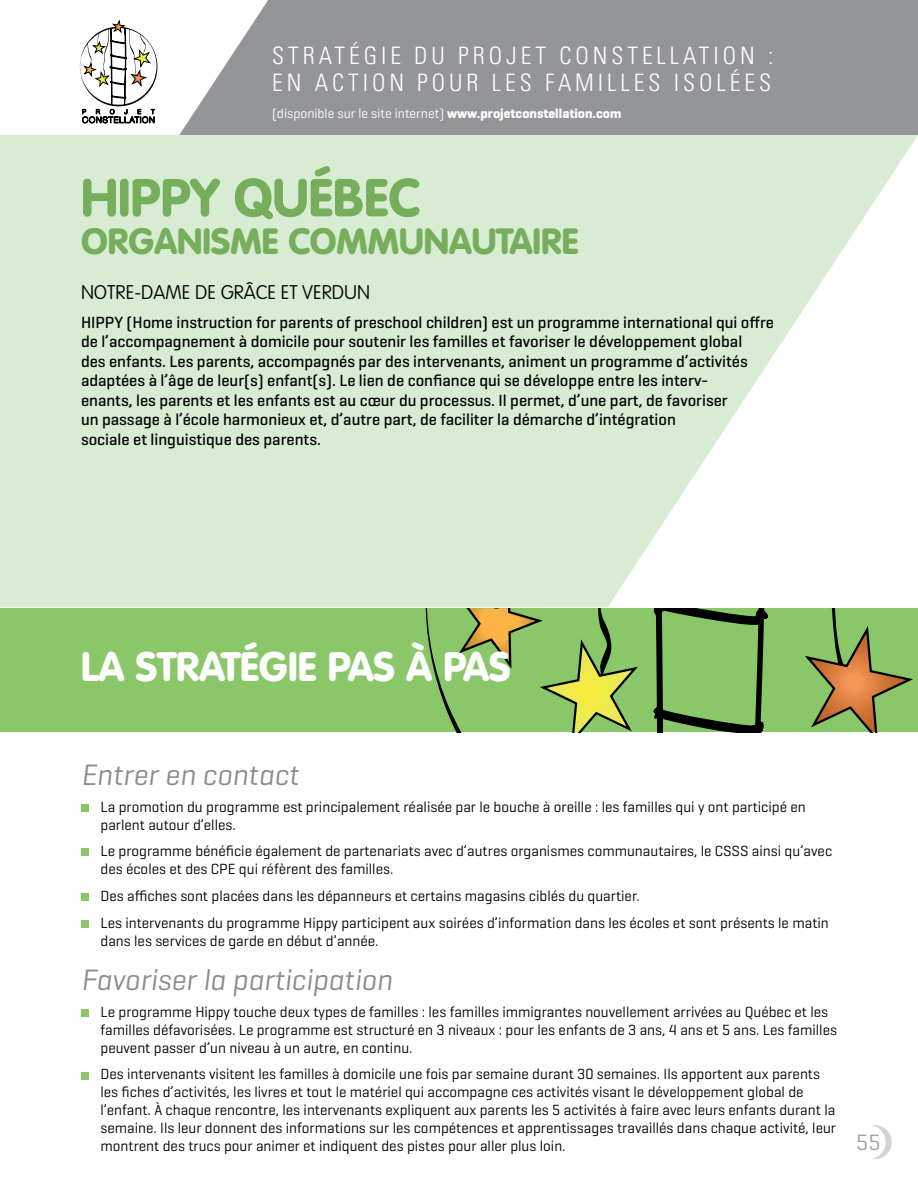
<style>
.page{position:relative;width:918px;height:1188px;background:#fff}
.page>*{position:absolute;margin:0;border:0;box-sizing:border-box;transform-origin:0 0}
.t1{font:900 52.5px "VAG Rounded";color:#76ae5c}
.t2{font:900 40.5px "VAG Rounded";color:#fff}
.t3{font:900 36px "VAG Rounded";color:#76ae5c}
.t4{font:italic 30px "Geogrotesque";color:#8a8c8e}
.t5{font:300 condensed 24px/27px "Univers LT Std";letter-spacing:.165em;color:#fff}
.t6{font:22.5px "Geogrotesque";color:#9fa1a4}
.t7{font:100 19.5px "VAG Rounded";color:#000}
.t8{font:500 16.5px/19.5px "Geogrotesque";color:#000}
.t9{font:15px/18px "Geogrotesque";color:#000}
.t10{font:13.5px "Geogrotesque";color:#fff}
.s1{font-weight:700}
</style>
<div class="page">
<div style="left:858px;top:1125px;width:34px;height:34px;background:#d1d3d4;border-radius:50%"></div>
<div style="left:852px;top:1125px;width:34px;height:34px;background:#fff;border-radius:50%"></div>
<div style="left:179px;top:0;width:739px;height:135px;background:#939598"></div>
<div style="left:81px;top:804px;width:8px;height:8px;background:#89c769"></div>
<div style="left:81px;top:849px;width:8px;height:7px;background:#89c769"></div>
<div style="left:81px;top:893px;width:8px;height:8px;background:#89c769"></div>
<div style="left:81px;top:920px;width:8px;height:8px;background:#89c769"></div>
<div style="left:81px;top:1009px;width:8px;height:8px;background:#89c769"></div>
<div style="left:81px;top:1072px;width:8px;height:7px;background:#89c769"></div>
<svg style="left:0;top:135px;width:918px;height:473px;background:#ddeeda"></svg>
<svg style="left:80px;top:19px;width:77px;height:104px"></svg>
<div style="left:0;top:609px;width:918px;height:123px;background:#89c769"></div>
<svg style="left:426px;top:609px;width:29px;height:121px"></svg>
<svg style="left:455px;top:609px;width:458px;height:123px"></svg>
<h3 class="t5" style="left:272px;top:42px;width:503px">STRATÉGIE DU PROJET CONSTELLATION :<br>EN ACTION POUR LES FAMILLES ISOLÉES</h3>
<p class="t10" style="left:272px;top:105px;width:351px">(disponible sur le site internet) <span class="s1">www.projetconstellation.com</span></p>
<h1 class="t1" style="left:81px;top:166px;width:340px">HIPPY QUÉBEC</h1>
<h3 class="t3" style="left:81px;top:219px;width:499px">ORGANISME COMMUNAUTAIRE</h3>
<h3 class="t7" style="left:81px;top:281px;width:291px">NOTRE-DAME DE GRÂCE ET VERDUN</h3>
<p class="t8" style="left:81px;top:312px;width:695px">HIPPY (Home instruction for parents of preschool children) est un programme international qui offre de l’accompagnement à domicile pour soutenir les familles et favoriser le développement global<br>des enfants. Les parents, accompagnés par des intervenants, animent un programme d’activités adaptées à l’âge de leur(s) enfant(s). Le lien de confiance qui se développe entre les interv-<br>enants, les parents et les enfants est au cœur du processus. Il permet, d’une part, de favoriser<br>un passage à l’école harmonieux et, d’autre part, de faciliter la démarche d’intégration<br>sociale et linguistique des parents.</p>
<h2 class="t2" style="left:81px;top:642px;width:431px">LA STRATÉGIE PAS À PAS</h2>
<h3 class="t4" style="left:81px;top:756px;width:219px">Entrer en contact</h3>
<p class="t9" style="left:100px;top:797px;width:707px">La promotion du programme est principalement réalisée par le bouche à oreille : les familles qui y ont participé en parlent autour d’elles.</p>
<p class="t9" style="left:100px;top:842px;width:733px">Le programme bénéficie également de partenariats avec d’autres organismes communautaires, le CSSS ainsi qu’avec des écoles et des CPE qui réfèrent des familles.</p>
<p class="t9" style="left:100px;top:882px;width:730px;line-height:26.7px">Des affiches sont placées dans les dépanneurs et certains magasins ciblés du quartier.<br>Les intervenants du programme Hippy participent aux soirées d’information dans les écoles et sont présents le matin</p>
<p class="t9" style="left:100px;top:931px;width:280px">dans les services de garde en début d’année.</p>
<h3 class="t4" style="left:81px;top:961px;width:313px">Favoriser la participation</h3>
<p class="t9" style="left:100px;top:1002px;width:738px">Le programme Hippy touche deux types de familles : les familles immigrantes nouvellement arrivées au Québec et les familles défavorisées. Le programme est structuré en 3 niveaux : pour les enfants de 3 ans, 4 ans et 5 ans. Les familles peuvent passer d’un niveau à un autre, en continu.</p>
<p class="t9" style="left:100px;top:1065px;width:737px">Des intervenants visitent les familles à domicile une fois par semaine durant 30 semaines. Ils apportent aux parents les fiches d’activités, les livres et tout le matériel qui accompagne ces activités visant le développement global de l’enfant. À chaque rencontre, les intervenants expliquent aux parents les 5 activités à faire avec leurs enfants durant la semaine. Ils leur donnent des informations sur les compétences et apprentissages travaillés dans chaque activité, leur montrent des trucs pour animer et indiquent des pistes pour aller plus loin.</p>
<h3 class="t6" style="left:856px;top:1128px;width:26px">55</h3>
</div>
